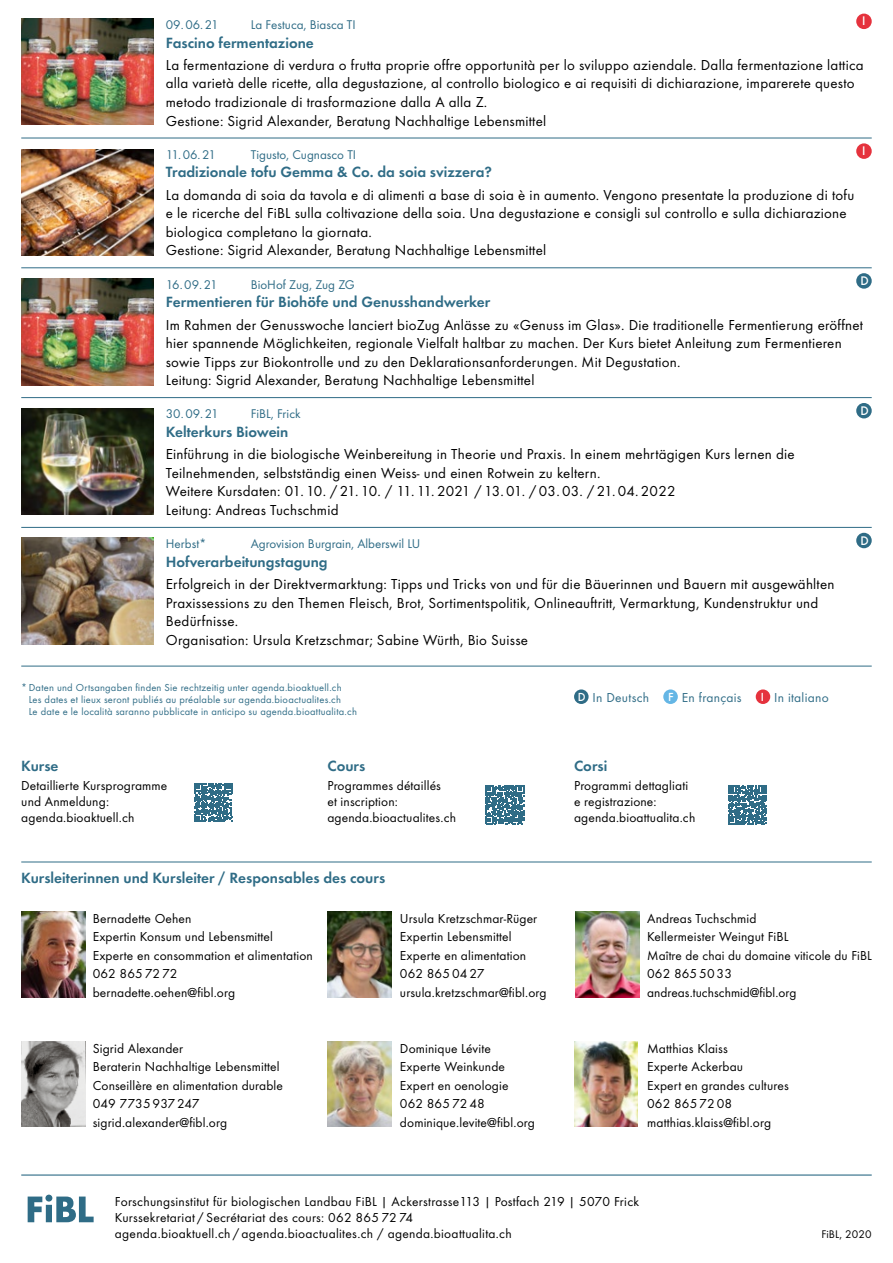
<style>
.page{position:relative;width:893px;height:1263px;background:#fff}
.page>*{position:absolute;margin:0;border:0;box-sizing:border-box;transform-origin:0 0}
.t1{font:600 15.3px "Function Pro";color:#2f6c86}
.t2{font:15px/18.6px "Function Pro";letter-spacing:.015em;color:#000}
.t3{font:13.5px/18.5px "Function Pro";letter-spacing:.01em;color:#000}
.t4{font:13.5px "Function Pro";letter-spacing:.02em;color:#2f6c86}
.t5{font:13.2px "Function Pro";color:#2f6c86}
.t6{font:500 12.9px "Function Pro";color:#fff}
.t7{font:11.55px "Function Pro";letter-spacing:.01em;color:#000}
.t8{font:10.5px/12px "Function Pro";letter-spacing:.02em;color:#2f6c86}
.s1{font-weight:500;font-size:12.15px;color:#fff}
</style>
<div class="page">
<img style="left:21px;top:912px;width:64px;height:85px">
<svg style="left:21px;top:1042px;width:64px;height:85px"></svg>
<img style="left:576px;top:912px;width:63px;height:85px">
<svg style="left:194px;top:783px;width:38px;height:39px"></svg>
<svg style="left:485px;top:785px;width:39px;height:39px"></svg>
<svg style="left:728px;top:785px;width:39px;height:39px"></svg>
<div style="left:27px;top:1193px;width:68px;height:30px;background:#fff;opacity:.75"></div>
<svg style="left:28px;top:1194px;width:66px;height:28px"></svg>
<hr style="left:21px;top:1174px;width:851px;height:1px;background:#2f6c86">
<img style="left:327px;top:1042px;width:64px;height:85px">
<img style="left:574px;top:1042px;width:64px;height:85px">
<hr style="left:21px;top:862px;width:851px;height:1px;background:#2f6c86">
<hr style="left:21px;top:138px;width:851px;height:1px;background:#2f6c86">
<hr style="left:21px;top:267px;width:851px;height:1px;background:#2f6c86">
<hr style="left:21px;top:397px;width:851px;height:1px;background:#2f6c86">
<hr style="left:21px;top:527px;width:851px;height:1px;background:#2f6c86">
<div style="left:856px;top:14px;width:16px;height:15px;background:#e5323d;border-radius:50%"></div>
<div style="left:856px;top:143px;width:16px;height:16px;background:#e5323d;border-radius:50%"></div>
<div style="left:856px;top:273px;width:16px;height:16px;background:#2f6c86;border-radius:50%"></div>
<div style="left:856px;top:403px;width:16px;height:15px;background:#2f6c86;border-radius:50%"></div>
<div style="left:856px;top:533px;width:16px;height:15px;background:#2f6c86;border-radius:50%"></div>
<img style="left:21px;top:538px;width:132px;height:106px">
<img style="left:21px;top:408px;width:132px;height:107px">
<img style="left:21px;top:149px;width:132px;height:106px">
<div style="left:574px;top:689px;width:15px;height:15px;background:#2f6c86;border-radius:50%"></div>
<div style="left:663px;top:689px;width:15px;height:15px;background:#65b6e5;border-radius:50%"></div>
<div style="left:756px;top:689px;width:14px;height:15px;background:#e5323d;border-radius:50%"></div>
<hr style="left:21px;top:666px;width:851px;height:1px;background:#2f6c86">
<img style="left:327px;top:912px;width:64px;height:85px">
<img style="left:21px;top:19px;width:132px;height:106px">
<img style="left:21px;top:279px;width:132px;height:106px">
<p class="t5" style="left:166px;top:17px;width:54px">09.06.21</p>
<p class="t5" style="left:251px;top:17px;width:106px">La Festuca, Biasca TI</p>
<p class="t6" style="left:862px;top:13px;width:5px">I</p>
<p class="t1" style="left:166px;top:33px;width:149px">Fascino fermentazione</p>
<p class="t2" style="left:166px;top:56px;width:699px">La fermentazione di verdura o frutta proprie offre opportunità per lo sviluppo aziendale. Dalla fermentazione lattica alla varietà delle ricette, alla degustazione, al controllo biologico e ai requisiti di dichiarazione, imparerete questo metodo tradizionale di trasformazione dalla A alla Z.<br>Gestione: Sigrid Alexander, Beratung Nachhaltige Lebensmittel</p>
<p class="t5" style="left:166px;top:147px;width:52px">11.06.21</p>
<p class="t5" style="left:251px;top:147px;width:107px">Tigusto, Cugnasco TI</p>
<p class="t6" style="left:862px;top:143px;width:5px">I</p>
<p class="t1" style="left:166px;top:163px;width:328px">Tradizionale tofu Gemma &amp; Co. da soia svizzera?</p>
<p class="t2" style="left:166px;top:185px;width:690px">La domanda di soia da tavola e di alimenti a base di soia è in aumento. Vengono presentate la produzione di tofu e le ricerche del FiBL sulla coltivazione della soia. Una degustazione e consigli sul controllo e sulla dichiarazione biologica completano la giornata.<br>Gestione: Sigrid Alexander, Beratung Nachhaltige Lebensmittel</p>
<p class="t5" style="left:166px;top:277px;width:53px">16.09.21</p>
<p class="t5" style="left:251px;top:277px;width:106px">BioHof Zug, Zug ZG</p>
<p class="t6" style="left:860px;top:273px;width:10px">D</p>
<p class="t1" style="left:166px;top:293px;width:326px">Fermentieren für Biohöfe und Genusshandwerker</p>
<p class="t2" style="left:166px;top:315px;width:699px">Im Rahmen der Genusswoche lanciert bioZug Anlässe zu «Genuss im Glas». Die traditionelle Fermentierung eröffnet hier spannende Möglichkeiten, regionale Vielfalt haltbar zu machen. Der Kurs bietet Anleitung zum Fermentieren sowie Tipps zur Biokontrolle und zu den Deklarationsanforderungen. Mit Degustation.<br>Leitung: Sigrid Alexander, Beratung Nachhaltige Lebensmittel</p>
<p class="t5" style="left:166px;top:406px;width:54px">30.09.21</p>
<p class="t5" style="left:251px;top:406px;width:51px">FiBL, Frick</p>
<p class="t6" style="left:860px;top:403px;width:10px">D</p>
<p class="t1" style="left:166px;top:423px;width:124px">Kelterkurs Biowein</p>
<p class="t2" style="left:166px;top:445px;width:630px">Einführung in die biologische Weinbereitung in Theorie und Praxis. In einem mehrtägigen Kurs lernen die Teilnehmenden, selbstständig einen Weiss- und einen Rotwein zu keltern.<br>Weitere Kursdaten: 01. 10. / 21. 10. / 11. 11. 2021 / 13. 01. / 03. 03. / 21. 04. 2022<br>Leitung: Andreas Tuchschmid</p>
<p class="t5" style="left:166px;top:536px;width:42px">Herbst*</p>
<p class="t5" style="left:251px;top:536px;width:171px">Agrovision Burgrain, Alberswil LU</p>
<p class="t6" style="left:860px;top:533px;width:10px">D</p>
<p class="t1" style="left:166px;top:552px;width:163px">Hofverarbeitungstagung</p>
<p class="t2" style="left:166px;top:575px;width:670px">Erfolgreich in der Direktvermarktung: Tipps und Tricks von und für die Bäuerinnen und Bauern mit ausgewählten Praxissessions zu den Themen Fleisch, Brot, Sortimentspolitik, Onlineauftritt, Vermarktung, Kundenstruktur und Bedürfnisse.<br>Organisation: Ursula Kretzschmar; Sabine Würth, Bio Suisse</p>
<p class="t8" style="left:29px;top:681px;width:330px;text-indent:-7px">*Daten und Ortsangaben finden Sie rechtzeitig unter agenda.bioaktuell.ch<br>Les dates et lieux seront publiés au préalable sur agenda.bioactualites.ch<br>Le date e le località saranno pubblicate in anticipo su agenda.bioattualita.ch</p>
<p class="t1" style="left:21px;top:756px;width:39px">Kurse</p>
<p class="t3" style="left:21px;top:778px;width:148px;line-height:15.8px">Detaillierte Kursprogramme und Anmeldung: agenda.bioaktuell.ch</p>
<p class="t1" style="left:327px;top:756px;width:39px">Cours</p>
<p class="t3" style="left:327px;top:778px;width:130px;line-height:15.8px">Programmes détaillés<br>et inscription: agenda.bioactualites.ch</p>
<p class="t1" style="left:21px;top:868px;width:365px">Kursleiterinnen und Kursleiter / Responsables des cours</p>
<p class="t3" style="left:93px;top:909px;width:222px">Bernadette Oehen<br>Expertin Konsum und Lebensmittel<br>Experte en consommation et alimentation<br>062 865 72 72 bernadette.oehen@fibl.org</p>
<p class="t3" style="left:400px;top:909px;width:148px">Ursula Kretzschmar-Rüger<br>Expertin Lebensmittel<br>Experte en alimentation<br>062 865 04 27 ursula.kretzschmar@fibl.org</p>
<p class="t4" style="left:578px;top:690px;width:73px"><span class="s1">D</span> In Deutsch</p>
<p class="t4" style="left:668px;top:690px;width:75px"><span class="s1">F</span> En français</p>
<p class="t4" style="left:761px;top:690px;width:69px"><span class="s1">I</span> In italiano</p>
<p class="t1" style="left:574px;top:756px;width:35px">Corsi</p>
<p class="t3" style="left:574px;top:778px;width:123px;line-height:15.8px">Programmi dettagliati e registrazione: agenda.bioattualita.ch</p>
<p class="t3" style="left:647px;top:909px;width:226px">Andreas Tuchschmid<br>Kellermeister Weingut FiBL<br>Maître de chai du domaine viticole du FiBL<br>062 865 50 33 andreas.tuchschmid@fibl.org</p>
<p class="t3" style="left:93px;top:1039px;width:192px">Sigrid Alexander<br>Beraterin Nachhaltige Lebensmittel<br>Conseillère en alimentation durable<br>049 7735 937 247 sigrid.alexander@fibl.org</p>
<p class="t3" style="left:400px;top:1039px;width:136px">Dominique Lévite<br>Experte Weinkunde<br>Expert en oenologie<br>062 865 72 48 dominique.levite@fibl.org</p>
<p class="t3" style="left:647px;top:1039px;width:143px">Matthias Klaiss<br>Experte Ackerbau<br>Expert en grandes cultures<br>062 865 72 08 matthias.klaiss@fibl.org</p>
<p class="t3" style="left:115px;top:1194px;width:526px;line-height:15.8px">Forschungsinstitut für biologischen Landbau FiBL | Ackerstrasse113 | Postfach 219 | 5070 Frick<br>Kurssekretariat / Secrétariat des cours: 062 865 72 74<br>agenda.bioaktuell.ch / agenda.bioactualites.ch / agenda.bioattualita.ch</p>
<p class="t7" style="left:821px;top:1227px;width:52px">FiBL, 2020</p>
</div>
